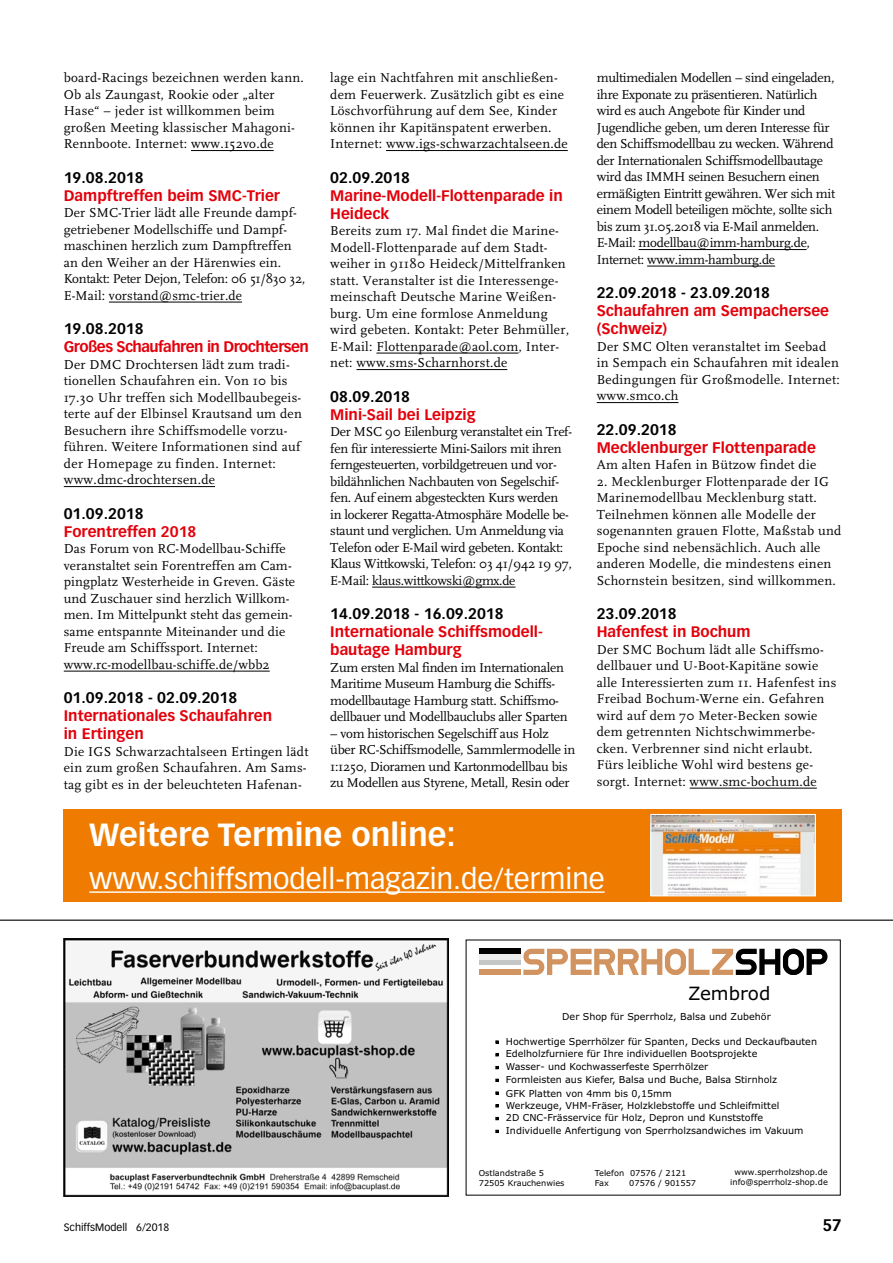
<style>
.page{position:relative;width:893px;height:1263px;background:#fff}
.page>*{position:absolute;margin:0;border:0;box-sizing:border-box;transform-origin:0 0}
.t1{font:700 31.5px "Vectora LT Std";color:#fff}
.t2{font:28.5px "Vectora LT Std";color:#fff}
.t3{font:24px/26.8px "Arial";color:#000}
.t4{font:18.3px "Verdana";color:#000}
.t5{font:700 16.5px "Vectora LT Std";color:#000}
.t6{font:700 15px/18px "Vectora LT Std";color:#e3000b}
.t7{font:700 15px/18px "Vectora LT Std";letter-spacing:-.035em;color:#e3000b}
.t8{font:13.5px/16.5px "FF Scala";letter-spacing:.02em;color:#000}
.t9{font:13.5px/16.5px "FF Scala";letter-spacing:-.02em;color:#000}
.t10{font:10.5px "Vectora LT Std";color:#000}
.t11{font:9.6px/13.2px "Verdana";color:#000}
.t12{font:8.25px/9.9px "Verdana";color:#000}
.s1{color:#000}
</style>
<div class="page">
<div style="left:64px;top:809px;width:778px;height:92px;background:#ef7c00"></div>
<hr style="left:89px;top:891px;width:516px;height:2px;background:#fff">
<img style="left:653px;top:816px;width:161px;height:78px">
<div style="left:651px;top:814px;width:165px;height:82px;border:1px solid #fff"></div>
<hr style="left:0;top:919px;width:893px;height:2px;background:#000">
<hr style="left:191px;top:150px;width:83px;height:1px;background:#000">
<hr style="left:109px;top:302px;width:133px;height:1px;background:#000">
<hr style="left:64px;top:486px;width:151px;height:1px;background:#000">
<hr style="left:64px;top:671px;width:206px;height:1px;background:#000">
<hr style="left:386px;top:150px;width:182px;height:1px;background:#000">
<hr style="left:376px;top:353px;width:142px;height:1px;background:#000">
<hr style="left:356px;top:369px;width:151px;height:1px;background:#000">
<hr style="left:372px;top:587px;width:143px;height:1px;background:#000">
<hr style="left:639px;top:249px;width:168px;height:1px;background:#000">
<hr style="left:647px;top:266px;width:128px;height:1px;background:#000">
<hr style="left:597px;top:402px;width:81px;height:1px;background:#000">
<hr style="left:690px;top:788px;width:127px;height:1px;background:#000">
<img style="left:64px;top:939px;width:385px;height:257px">
<div style="left:479px;top:970px;width:42px;height:5px;background:#d1935f"></div>
<div style="left:479px;top:959px;width:42px;height:5px;background:#c5c6c6"></div>
<div style="left:479px;top:954px;width:42px;height:5px;background:#ececec"></div>
<div style="left:479px;top:949px;width:42px;height:5px;background:#000"></div>
<svg style="left:523px;top:948px;width:305px;height:27px"></svg>
<p class="t8" style="left:330px;top:70px;width:239px">lage ein Nachtfahren mit anschließen&shy;dem Feuerwerk. Zusätzlich gibt es eine Löschvorführung auf dem See, Kinder können ihr Kapitänspatent erwerben.<br>Internet: www.igs-schwarzachtalseen.de</p>
<p class="t6" style="left:330px;top:168px;width:234px"><span class="s1">02.09.2018<br></span>Marine-Modell-Flottenparade in<br>Heideck</p>
<p class="t8" style="left:330px;top:223px;width:240px">Bereits zum 17. Mal findet die Marine-Modell-Flottenparade auf dem Stadt&shy;weiher in 91180 Heideck/Mittelfranken statt. Veranstalter ist die Interessenge&shy;meinschaft Deutsche Marine Weißen&shy;burg. Um eine formlose Anmeldung wird gebeten. Kontakt: Peter Behmüller, E-Mail: Flottenparade@aol.com, Inter&shy;net: www.sms-Scharnhorst.de</p>
<p class="t6" style="left:330px;top:387px;width:147px"><span class="s1">08.09.2018<br></span>Mini-Sail bei Leipzig</p>
<p class="t9" style="left:330px;top:424px;width:243px">Der MSC 90 Eilenburg veranstaltet ein Tref&shy;fen für interessierte Mini-Sailors mit ihren ferngesteuerten, vorbildgetreuen und vor&shy;bildähnlichen Nachbauten von Segelschif&shy;fen. Auf einem abgesteckten Kurs werden in lockerer Regatta-Atmosphäre Modelle be&shy;staunt und verglichen. Um Anmeldung via Telefon oder E-Mail wird gebeten. Kontakt:<br>Klaus Wittkowski, Telefon: 03 41/942 19 97, E-Mail: klaus.wittkowski@gmx.de</p>
<p class="t6" style="left:330px;top:605px;width:213px"><span class="s1">14.09.2018 - 16.09.2018<br></span>Internationale Schiffsmodell&shy;bautage Hamburg</p>
<p class="t9" style="left:330px;top:659px;width:239px">Zum ersten Mal finden im Internationalen Maritime Museum Hamburg die Schiffs&shy;modellbautage Hamburg statt. Schiffsmo&shy;dellbauer und Modellbauclubs aller Sparten</p>
<p class="t9" style="left:330px;top:725px;width:247px">– vom historischen Segelschiff aus Holz über RC-Schiffsmodelle, Sammlermodelle in 1:1250, Dioramen und Kartonmodellbau bis zu Modellen aus Styrene, Metall, Resin oder</p>
<p class="t8" style="left:64px;top:70px;width:242px">board-Racings bezeichnen werden kann.<br>Ob als Zaungast, Rookie oder „alter Hase“ – jeder ist willkommen beim großen Meeting klassischer Mahagoni-Rennboote. Internet: www.152vo.de</p>
<p class="t6" style="left:64px;top:168px;width:218px"><span class="s1">19.08.2018<br></span>Dampftreffen beim SMC-Trier</p>
<p class="t8" style="left:64px;top:205px;width:243px">Der SMC-Trier lädt alle Freunde dampf&shy;getriebener Modellschiffe und Dampf&shy;maschinen herzlich zum Dampftreffen an den Weiher an der Härenwies ein.<br>Kontakt: Peter Dejon, Telefon: 06 51/830 32, E-Mail: vorstand@smc-trier.de</p>
<p class="t7" style="left:64px;top:320px;width:247px"><span class="s1">19.08.2018<br></span>Großes Schaufahren in Drochtersen</p>
<p class="t8" style="left:64px;top:356px;width:240px">Der DMC Drochtersen lädt zum tradi&shy;tionellen Schaufahren ein. Von 10 bis 17.30 Uhr treffen sich Modellbaubegeis&shy;terte auf der Elbinsel Krautsand um den Besuchern ihre Schiffsmodelle vorzu&shy;führen. Weitere Informationen sind auf der Homepage zu finden. Internet: www.dmc-drochtersen.de</p>
<p class="t6" style="left:64px;top:504px;width:134px"><span class="s1">01.09.2018<br></span>Forentreffen 2018</p>
<p class="t8" style="left:64px;top:541px;width:233px">Das Forum von RC-Modellbau-Schiffe veranstaltet sein Forentreffen am Cam&shy;pingplatz Westerheide in Greven. Gäste und Zuschauer sind herzlich Willkom&shy;men. Im Mittelpunkt steht das gemein&shy;same entspannte Miteinander und die Freude am Schiffssport. Internet: www.rc-modellbau-schiffe.de/wbb2</p>
<p class="t6" style="left:64px;top:689px;width:210px"><span class="s1">01.09.2018 - 02.09.2018<br></span>Internationales Schaufahren in Ertingen</p>
<p class="t8" style="left:64px;top:743px;width:246px">Die IGS Schwarzachtalseen Ertingen lädt ein zum großen Schaufahren. Am Sams&shy;tag gibt es in der beleuchteten Hafenan-</p>
<p class="t9" style="left:597px;top:70px;width:240px">multimedialen Modellen – sind eingeladen, ihre Exponate zu präsentieren. Natürlich wird es auch Angebote für Kinder und Jugendliche geben, um deren Interesse für den Schiffsmodellbau zu wecken. Während der Internationalen Schiffsmodellbautage wird das IMMH seinen Besuchern einen ermäßigten Eintritt gewähren. Wer sich mit einem Modell beteiligen möchte, sollte sich bis zum 31.05.2018 via E-Mail anmelden.<br>E-Mail: modellbau@imm-hamburg.de, Internet: www.imm-hamburg.de</p>
<p class="t6" style="left:597px;top:284px;width:234px"><span class="s1">22.09.2018 - 23.09.2018<br></span>Schaufahren am Sempachersee (Schweiz)</p>
<p class="t8" style="left:597px;top:338px;width:245px">Der SMC Olten veranstaltet im Seebad in Sempach ein Schaufahren mit idealen<br>Bedingungen für Großmodelle. Internet: www.smco.ch</p>
<p class="t6" style="left:597px;top:420px;width:221px"><span class="s1">22.09.2018<br></span>Mecklenburger Flottenparade</p>
<p class="t8" style="left:597px;top:457px;width:221px">Am alten Hafen in Bützow findet die</p>
<p class="t8" style="left:597px;top:473px;width:246px">2. Mecklenburger Flottenparade der IG Marinemodellbau Mecklenburg statt.<br>Teilnehmen können alle Modelle der sogenannten grauen Flotte, Maßstab und Epoche sind nebensächlich. Auch alle anderen Modelle, die mindestens einen Schornstein besitzen, sind willkommen.</p>
<p class="t6" style="left:597px;top:605px;width:155px"><span class="s1">23.09.2018<br></span>Hafenfest in Bochum</p>
<p class="t8" style="left:597px;top:641px;width:241px">Der SMC Bochum lädt alle Schiffsmo&shy;dellbauer und U-Boot-Kapitäne sowie alle Interessierten zum 11. Hafenfest ins Freibad Bochum-Werne ein. Gefahren wird auf dem 70 Meter-Becken sowie dem getrennten Nichtschwimmerbe&shy;cken. Verbrenner sind nicht erlaubt.<br>Fürs leibliche Wohl wird bestens ge&shy;sorgt. Internet: www.smc-bochum.de</p>
<p class="t3" style="left:284px;top:424px;width:605px">in der Zeitschrift “Schiffsmodell” des GERAMOND Verlag<br>Abmessungen 88x60 mm</p>
<p class="t1" style="left:89px;top:815px;width:368px">Weitere Termine online:</p>
<p class="t2" style="left:89px;top:862px;width:517px">www.schiffsmodell-magazin.de/termine</p>
<p class="t4" style="left:688px;top:982px;width:84px">Zembrod</p>
<p class="t11" style="left:562px;top:1011px;width:210px">Der Shop für Sperrholz, Balsa und Zubehör</p>
<p class="t11" style="left:506px;top:1036px;width:313px;line-height:12.8px">Hochwertige Sperrhölzer für Spanten, Decks und Deckaufbauten<br>Edelholzfurniere für Ihre individuellen Bootsprojekte</p>
<p class="t11" style="left:506px;top:1061px;width:273px">Wasser- und Kochwasserfeste Sperrhölzer<br>Formleisten aus Kiefer, Balsa und Buche, Balsa Stirnholz<br>GFK Platten von 4mm bis 0,15mm</p>
<p class="t11" style="left:506px;top:1125px;width:299px">Individuelle Anfertigung von Sperrholzsandwiches im Vakuum</p>
<p class="t11" style="left:506px;top:1099px;width:275px">Werkzeuge, VHM-Fräser, Holzklebstoffe und Schleifmittel</p>
<p class="t11" style="left:506px;top:1112px;width:259px">2D CNC-Frässervice für Holz, Depron und Kunststoffe</p>
<p class="t12" style="left:479px;top:1169px;width:87px">Ostlandstraße 5<br>72505 Krauchenwies</p>
<p class="t12" style="left:629px;top:1178px;width:68px">07576 / 901557</p>
<p class="t12" style="left:730px;top:1168px;width:99px;text-align:center">www.sperrholzshop.de info@sperrholz-shop.de</p>
<p class="t12" style="left:595px;top:1169px;width:93px">Telefon 07576 / 2121<br>Fax</p>
<p class="t10" style="left:64px;top:1221px;width:107px">SchiffsModell 6/2018</p>
<p class="t5" style="left:822px;top:1215px;width:21px">57</p>
</div>
